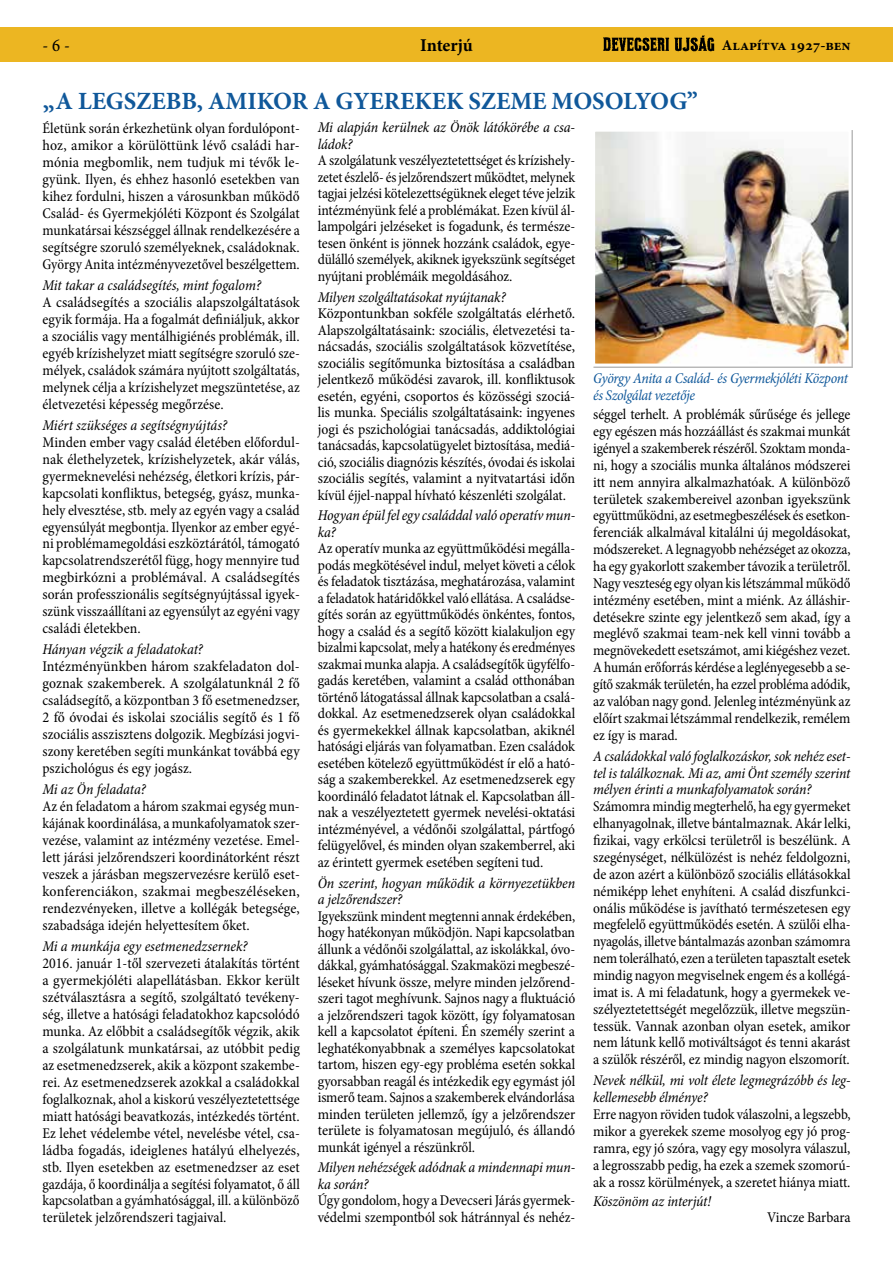
<style>
.page{position:relative;width:893px;height:1263px;background:#fff}
.page>*{position:absolute;margin:0;border:0;box-sizing:border-box;transform-origin:0 0}
.t1{font:700 24.75px "Minion Pro";letter-spacing:-.005em;color:#10589a}
.t2{font:700 18px "Minion Pro";color:#000}
.t3{font:18px "Minion Pro Cn Capt";color:#000}
.t4{font:condensed 15px/17px "Minion Pro";letter-spacing:-.005em;color:#000;text-align:justify}
.t5{font:italic condensed 15px/16.5px "Minion Pro";letter-spacing:-.01em;color:#000}
.t6{font:italic condensed 15px/16.2px "Minion Pro";letter-spacing:-.025em;color:#10589a}
.t7{font:700 15px "Minion Pro";letter-spacing:-.01em;color:#000}
</style>
<div class="page">
<div style="left:0;top:28px;width:893px;height:34px;background:#ecb622"></div>
<img style="left:604px;top:35px;width:111px;height:17px">
<img style="left:593px;top:130px;width:260px;height:238px">
<p class="t2" style="left:420px;top:33px;width:54px">Interjú</p>
<h1 class="t1" style="left:43px;top:83px;width:657px">„A LEGSZEBB, AMIKOR A GYEREKEK SZEME MOSOLYOG”</h1>
<p class="t3" style="left:43px;top:33px;width:29px">- 6 -</p>
<p class="t7" style="left:722px;top:34px;width:130px">Alapítva 1927-ben</p>
<p class="t4" style="left:42px;top:120px;width:259px">Életünk során érkezhetünk olyan fordulópont&shy;hoz, amikor a körülöttünk lévő családi har&shy;mónia megbomlik, nem tudjuk mi tévők le&shy;gyünk. Ilyen, és ehhez hasonló esetekben van kihez fordulni, hiszen a városunkban működő Család- és Gyermekjóléti Központ és Szolgálat munkatársai készséggel állnak rendelkezésére a segítségre szoruló személyeknek, családoknak.<br>György Anita intézményvezetővel beszélgettem.</p>
<p class="t5" style="left:42px;top:277px;width:220px">Mit takar a családsegítés, mint fogalom?</p>
<p class="t4" style="left:42px;top:294px;width:259px">A családsegítés a szociális alapszolgáltatások egyik formája. Ha a fogalmát definiáljuk, akkor a szociális vagy mentálhigiénés problémák, ill. egyéb krízishelyzet miatt segítségre szoruló sze&shy;mélyek, családok számára nyújtott szolgáltatás, melynek célja a krízishelyzet megszüntetése, az életvezetési képesség megőrzése.</p>
<p class="t5" style="left:42px;top:417px;width:186px">Miért szükséges a segítségnyújtás?</p>
<p class="t4" style="left:42px;top:434px;width:259px">Minden ember vagy család életében előfordul&shy;nak élethelyzetek, krízishelyzetek, akár válás, gyermeknevelési nehézség, életkori krízis, pár&shy;kapcsolati konfliktus, betegség, gyász, munka&shy;hely elvesztése, stb. mely az egyén vagy a család egyensúlyát megbontja. Ilyenkor az ember egyé&shy;ni problémamegoldási eszköztárától, támogató kapcsolatrendszerétől függ, hogy mennyire tud megbirkózni a problémával. A családsegítés során professzionális segítségnyújtással igyek&shy;szünk visszaállítani az egyensúlyt az egyéni vagy családi életekben.</p>
<p class="t5" style="left:42px;top:641px;width:162px">Hányan végzik a feladatokat?</p>
<p class="t4" style="left:42px;top:658px;width:259px">Intézményünkben három szakfeladaton dol&shy;goznak szakemberek. A szolgálatunknál 2 fő családsegítő, a központban 3 fő esetmenedzser, 2 fő óvodai és iskolai szociális segítő és 1 fő szociális asszisztens dolgozik. Megbízási jogvi&shy;szony keretében segíti munkánkat továbbá egy pszichológus és egy jogász.</p>
<p class="t5" style="left:42px;top:781px;width:105px">Mi az Ön feladata?</p>
<p class="t4" style="left:42px;top:798px;width:259px">Az én feladatom a három szakmai egység mun&shy;kájának koordinálása, a munkafolyamatok szer&shy;vezése, valamint az intézmény vezetése. Emel&shy;lett járási jelzőrendszeri koordinátorként részt veszek a járásban megszervezésre kerülő eset&shy;konferenciákon, szakmai megbeszéléseken, rendezvényeken, illetve a kollégák betegsége, szabadsága idején helyettesítem őket.</p>
<p class="t5" style="left:42px;top:938px;width:207px">Mi a munkája egy esetmenedzsernek?</p>
<p class="t4" style="left:42px;top:955px;width:259px">2016. január 1-től szervezeti átalakítás történt a gyermekjóléti alapellátásban. Ekkor került szétválasztásra a segítő, szolgáltató tevékeny&shy;ség, illetve a hatósági feladatokhoz kapcsolódó munka. Az előbbit a családsegítők végzik, akik a szolgálatunk munkatársai, az utóbbit pedig az esetmenedzserek, akik a központ szakembe&shy;rei. Az esetmenedzserek azokkal a családokkal foglalkoznak, ahol a kiskorú veszélyeztetettsége miatt hatósági beavatkozás, intézkedés történt.<br>Ez lehet védelembe vétel, nevelésbe vétel, csa&shy;ládba fogadás, ideiglenes hatályú elhelyezés, stb. Ilyen esetekben az esetmenedzser az eset gazdája, ő koordinálja a segítési folyamatot, ő áll kapcsolatban a gyámhatósággal, ill. a különböző területek jelzőrendszeri tagjaival.</p>
<p class="t5" style="left:318px;top:119px;width:259px">Mi alapján kerülnek az Önök látókörébe a csa&shy;ládok?</p>
<p class="t4" style="left:318px;top:152px;width:259px;line-height:16.5px">A szolgálatunk veszélyeztetettséget és krízishely&shy;zetet észlelő- és jelzőrendszert működtet, melynek tagjai jelzési kötelezettségüknek eleget téve jelzik intézményünk felé a problémákat. Ezen kívül ál&shy;lampolgári jelzéseket is fogadunk, és természe&shy;tesen önként is jönnek hozzánk családok, egye&shy;dülálló személyek, akiknek igyekszünk segítséget nyújtani problémáik megoldásához.</p>
<p class="t5" style="left:318px;top:289px;width:189px">Milyen szolgáltatásokat nyújtanak?</p>
<p class="t4" style="left:318px;top:305px;width:259px;line-height:16.5px">Központunkban sokféle szolgáltatás elérhető.<br>Alapszolgáltatásaink: szociális, életvezetési ta&shy;nácsadás, szociális szolgáltatások közvetítése, szociális segítőmunka biztosítása a családban jelentkező működési zavarok, ill. konfliktusok esetén, egyéni, csoportos és közösségi szociá&shy;lis munka. Speciális szolgáltatásaink: ingyenes jogi és pszichológiai tanácsadás, addiktológiai tanácsadás, kapcsolatügyelet biztosítása, mediá&shy;ció, szociális diagnózis készítés, óvodai és iskolai szociális segítés, valamint a nyitvatartási időn kívül éjjel-nappal hívható készenléti szolgálat.</p>
<p class="t5" style="left:318px;top:507px;width:259px">Hogyan épül fel egy családdal való operatív mun&shy;ka?</p>
<p class="t4" style="left:318px;top:540px;width:259px;line-height:16.5px">Az operatív munka az együttműködési megálla&shy;podás megkötésével indul, melyet követi a célok és feladatok tisztázása, meghatározása, valamint a feladatok határidőkkel való ellátása. A családse&shy;gítés során az együttműködés önkéntes, fontos, hogy a család és a segítő között kialakuljon egy bizalmi kapcsolat, mely a hatékony és eredményes szakmai munka alapja. A családsegítők ügyfélfo&shy;gadás keretében, valamint a család otthonában történő látogatással állnak kapcsolatban a csalá&shy;dokkal. Az esetmenedzserek olyan családokkal és gyermekekkel állnak kapcsolatban, akiknél hatósági eljárás van folyamatban. Ezen családok esetében kötelező együttműködést ír elő a ható&shy;ság a szakemberekkel. Az esetmenedzserek egy koordináló feladatot látnak el. Kapcsolatban áll&shy;nak a veszélyeztetett gyermek nevelési-oktatási intézményével, a védőnői szolgálattal, pártfogó felügyelővel, és minden olyan szakemberrel, aki az érintett gyermek esetében segíteni tud.</p>
<p class="t5" style="left:318px;top:875px;width:259px">Ön szerint, hogyan működik a környezetükben a jelzőrendszer?</p>
<p class="t4" style="left:318px;top:908px;width:259px;line-height:16.5px">Igyekszünk mindent megtenni annak érdekében, hogy hatékonyan működjön. Napi kapcsolatban állunk a védőnői szolgálattal, az iskolákkal, óvo&shy;dákkal, gyámhatósággal. Szakmaközi megbeszé&shy;léseket hívunk össze, melyre minden jelzőrend&shy;szeri tagot meghívunk. Sajnos nagy a fluktuáció a jelzőrendszeri tagok között, így folyamatosan kell a kapcsolatot építeni. Én személy szerint a leghatékonyabbnak a személyes kapcsolatokat tartom, hiszen egy-egy probléma esetén sokkal gyorsabban reagál és intézkedik egy egymást jól ismerő team. Sajnos a szakemberek elvándorlása minden területen jellemző, így a jelzőrendszer területe is folyamatosan megújuló, és állandó munkát igényel a részünkről.</p>
<p class="t5" style="left:318px;top:1159px;width:259px">Milyen nehézségek adódnak a mindennapi mun&shy;ka során?</p>
<p class="t4" style="left:318px;top:1192px;width:259px;line-height:16.5px">Úgy gondolom, hogy a Devecseri Járás gyermek&shy;védelmi szempontból sok hátránnyal és nehéz-</p>
<p class="t6" style="left:593px;top:371px;width:256px">György Anita a Család- és Gyermekjóléti Központ és Szolgálat vezetője</p>
<p class="t4" style="left:593px;top:406px;width:259px">séggel terhelt. A problémák sűrűsége és jellege egy egészen más hozzáállást és szakmai munkát igényel a szakemberek részéről. Szoktam monda&shy;ni, hogy a szociális munka általános módszerei itt nem annyira alkalmazhatóak. A különböző területek szakembereivel azonban igyekszünk együttműködni, az esetmegbeszélések és esetkon&shy;ferenciák alkalmával kitalálni új megoldásokat, módszereket. A legnagyobb nehézséget az okozza, ha egy gyakorlott szakember távozik a területről.<br>Nagy veszteség egy olyan kis létszámmal működő intézmény esetében, mint a miénk. Az álláshir&shy;detésekre szinte egy jelentkező sem akad, így a meglévő szakmai team-nek kell vinni tovább a megnövekedett esetszámot, ami kiégéshez vezet.<br>A humán erőforrás kérdése a leglényegesebb a se&shy;gítő szakmák területén, ha ezzel probléma adódik, az valóban nagy gond. Jelenleg intézményünk az előírt szakmai létszámmal rendelkezik, remélem ez így is marad.</p>
<p class="t5" style="left:593px;top:748px;width:259px;text-align:justify">A családokkal való foglalkozáskor, sok nehéz eset&shy;tel is találkoznak. Mi az, ami Önt személy szerint mélyen érinti a munkafolyamatok során?</p>
<p class="t4" style="left:593px;top:798px;width:259px">Számomra mindig megterhelő, ha egy gyermeket elhanyagolnak, illetve bántalmaznak. Akár lelki, fizikai, vagy erkölcsi területről is beszélünk. A szegénységet, nélkülözést is nehéz feldolgozni, de azon azért a különböző szociális ellátásokkal némiképp lehet enyhíteni. A család diszfunkci&shy;onális működése is javítható természetesen egy megfelelő együttműködés esetén. A szülői elha&shy;nyagolás, illetve bántalmazás azonban számomra nem tolerálható, ezen a területen tapasztalt esetek mindig nagyon megviselnek engem és a kollégá&shy;imat is. A mi feladatunk, hogy a gyermekek ve&shy;szélyeztetettségét megelőzzük, illetve megszün&shy;tessük. Vannak azonban olyan esetek, amikor nem látunk kellő motiváltságot és tenni akarást a szülők részéről, ez mindig nagyon elszomorít.</p>
<p class="t5" style="left:593px;top:1072px;width:259px">Nevek nélkül, mi volt élete legmegrázóbb és leg&shy;kellemesebb élménye?</p>
<p class="t4" style="left:593px;top:1106px;width:259px">Erre nagyon röviden tudok válaszolni, a legszebb, mikor a gyerekek szeme mosolyog egy jó prog&shy;ramra, egy jó szóra, vagy egy mosolyra válaszul, a legrosszabb pedig, ha ezek a szemek szomorú&shy;ak a rossz körülmények, a szeretet hiánya miatt.</p>
<p class="t5" style="left:593px;top:1192px;width:119px">Köszönöm az interjút!</p>
<p class="t4" style="left:767px;top:1209px;width:85px">Vincze Barbara</p>
</div>
